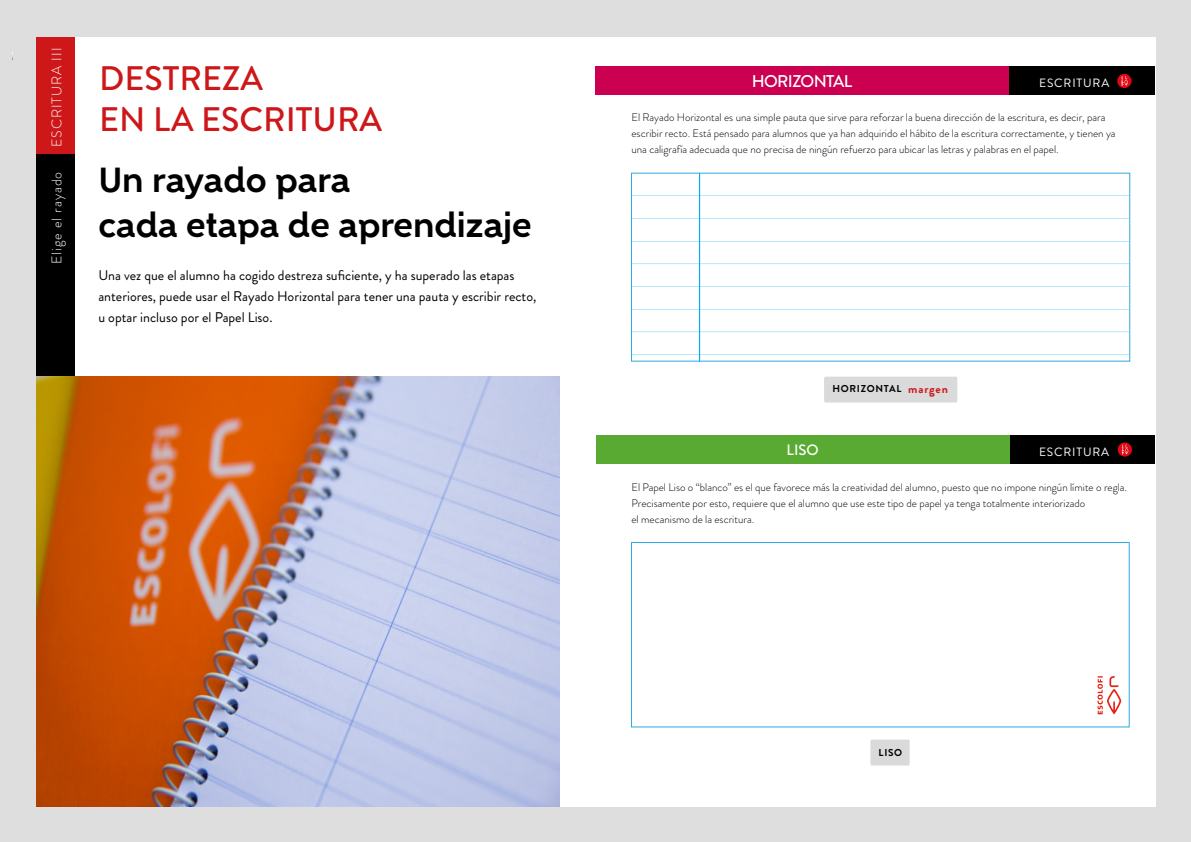
<style>
.page{position:relative;width:1191px;height:842px;background:#dfdede}
.page>*{position:absolute;margin:0;border:0;box-sizing:border-box;transform-origin:0 0}
.t1{font:700 35px/45px "Gentleman 800";color:#000}
.t2{font:500 34px "Brandon Grotesque";color:#cd1719}
.t3{font:500 17px "Brandon Grotesque";letter-spacing:-.04em;color:#fff}
.t4{font:16px "Courier";color:#fff}
.t5{font:500 15px "Brandon Grotesque";color:#fff}
.t6{font:14px/21px "Brandon Grotesque";color:#000}
.t7{font:300 14px "Brandon Grotesque";letter-spacing:.07em;color:#fff}
.t8{font:12px "Brandon Grotesque";letter-spacing:.07em;color:#fff}
.t9{font:300 11px/16px "Brandon Grotesque";color:#000}
.t10{font:700 10px "Brandon Grotesque";letter-spacing:.07em;color:#000}
.s1{font-size:12px;color:#cd1719}
</style>
<div class="page">
<div style="left:36px;top:37px;width:1119px;height:770px;background:#fff"></div>
<div style="left:36px;top:37px;width:39px;height:117px;background:#cd1719"></div>
<div style="left:824px;top:377px;width:133px;height:26px;background:#dadada"></div>
<svg style="left:870px;top:740px;width:39px;height:25px"></svg>
<div style="left:36px;top:155px;width:39px;height:223px;background:#000"></div>
<div style="left:1008px;top:67px;width:147px;height:28px;background:#000"></div>
<div style="left:1009px;top:435px;width:146px;height:29px;background:#000"></div>
<div style="left:631px;top:542px;width:498px;height:185px;border:1px solid #2babe2"></div>
<svg style="left:1097px;top:676px;width:24px;height:38px"></svg>
<div style="left:595px;top:67px;width:413px;height:28px;background:#cb0051"></div>
<div style="left:596px;top:435px;width:413px;height:29px;background:#59aa32"></div>
<hr style="left:699px;top:173px;width:1px;height:188px;background:#00adf0">
<hr style="left:631px;top:196px;width:498px;height:1px;background:#00adf0">
<hr style="left:631px;top:218px;width:498px;height:1px;background:#00adf0">
<hr style="left:631px;top:241px;width:498px;height:1px;background:#00adf0">
<hr style="left:631px;top:264px;width:498px;height:1px;background:#00adf0">
<hr style="left:631px;top:286px;width:498px;height:1px;background:#00adf0">
<hr style="left:631px;top:309px;width:498px;height:1px;background:#00adf0">
<hr style="left:631px;top:332px;width:498px;height:1px;background:#00adf0">
<hr style="left:631px;top:354px;width:498px;height:1px;background:#00adf0">
<img style="left:36px;top:377px;width:523px;height:430px">
<div style="left:1117px;top:74px;width:14px;height:14px;background:#e30613;border-radius:50%"></div>
<svg style="left:1121px;top:76px;width:7px;height:10px"></svg>
<svg style="left:1117px;top:442px;width:15px;height:15px"></svg>
<svg style="left:1121px;top:445px;width:7px;height:9px"></svg>
<p class="t7" style="left:47px;top:147px;width:101px;rotate:-90deg">ESCRITURA III</p>
<p class="t7" style="left:47px;top:264px;width:94px;rotate:-90deg">Elige el rayado</p>
<h2 class="t2" style="left:99px;top:55px;width:165px">DESTREZA</h2>
<h3 class="t4" style="left:799px;top:68px;width:11px">S</h3>
<h2 class="t2" style="left:99px;top:96px;width:284px">EN LA ESCRITURA</h2>
<h3 class="t3" style="left:752px;top:69px;width:102px">HORIZONTAL</h3>
<p class="t8" style="left:1039px;top:75px;width:72px">ESCRITURA</p>
<p class="t9" style="left:631px;top:110px;width:485px">El Rayado Horizontal es una simple pauta que sirve para reforzar la buena dirección de la escritura, es decir, para escribir recto. Está pensado para alumnos que ya han adquirido el hábito de la escritura correctamente, y tienen ya una caligrafía adecuada que no precisa de ningún refuerzo para ubicar las letras y palabras en el papel.</p>
<h1 class="t1" style="left:98px;top:157px;width:435px">Un rayado para<br>cada etapa de aprendizaje</h1>
<p class="t6" style="left:98px;top:265px;width:439px">Una vez que el alumno ha cogido destreza suficiente, y ha superado las etapas anteriores, puede usar el Rayado Horizontal para tener una pauta y escribir recto, u optar incluso por el Papel Liso.</p>
<p class="t10" style="left:832px;top:381px;width:117px">HORIZONTAL <span class="s1">margen</span></p>
<h3 class="t5" style="left:786px;top:439px;width:34px">LISO</h3>
<p class="t8" style="left:1039px;top:443px;width:72px">ESCRITURA</p>
<p class="t9" style="left:631px;top:479px;width:497px">El Papel Liso o “blanco” es el que favorece más la creatividad del alumno, puesto que no impone ningún límite o regla.<br>Precisamente por esto, requiere que el alumno que use este tipo de papel ya tenga totalmente interiorizado<br>el mecanismo de la escritura.</p>
<p class="t10" style="left:878px;top:745px;width:25px">LISO</p>
</div>
